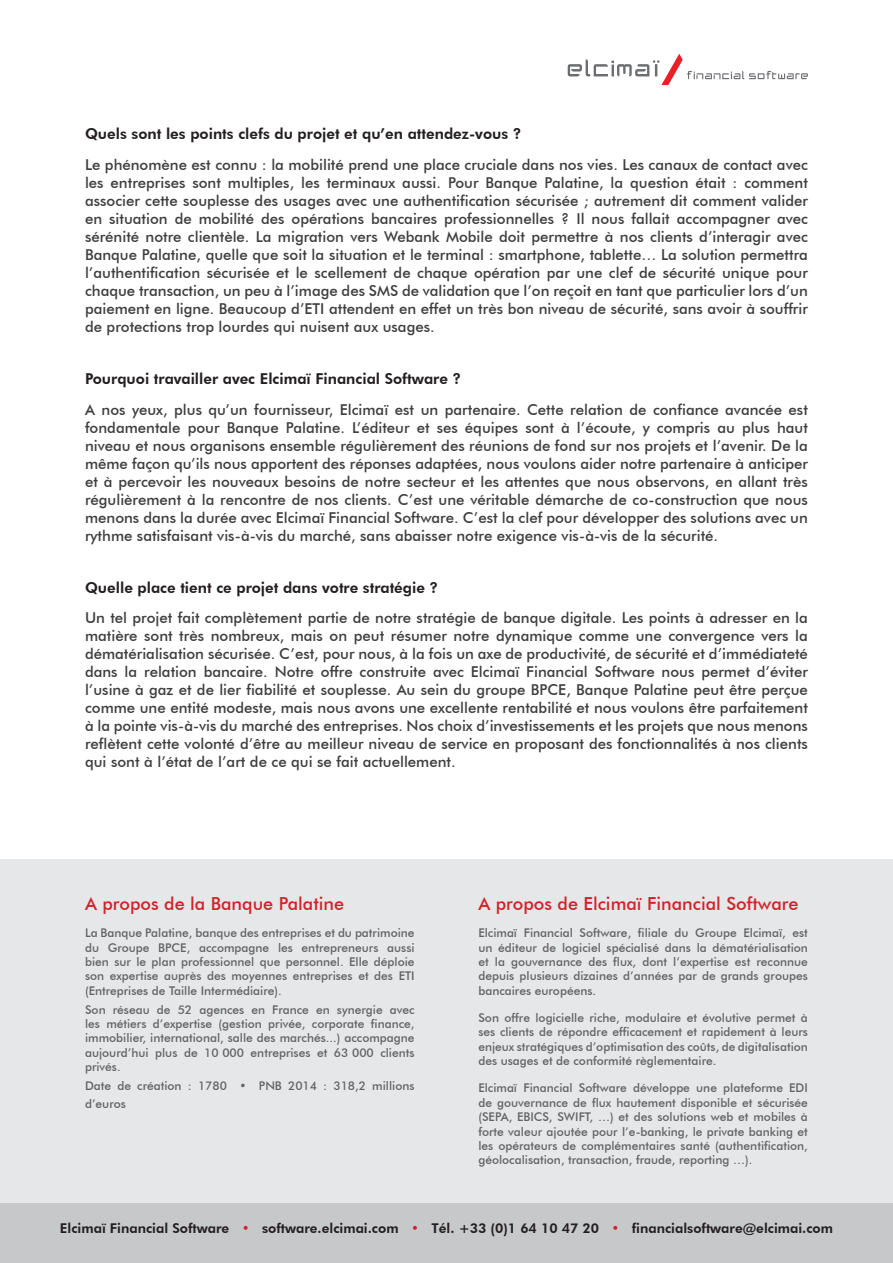
<style>
.page{position:relative;width:893px;height:1263px;background:#fff}
.page>*{position:absolute;margin:0;border:0;box-sizing:border-box;transform-origin:0 0}
.t1{font:500 18px "Futura BT";color:#d1232a}
.t2{font:500 15px/18px "Futura BT";color:#3e3e3f;text-align:justify}
.t3{font:800 15px "Futura BT";color:#231f20}
.t4{font:800 13.5px "Futura BT";color:#231f20}
.t5{font:500 12px/14.4px "Futura BT";color:#636366;text-align:justify}
.s1{color:#d1232a}
</style>
<div class="page">
<div style="left:0;top:859px;width:893px;height:404px;background:#e6e7e9"></div>
<svg style="left:568px;top:54px;width:240px;height:31px"></svg>
<div style="left:0;top:1203px;width:893px;height:60px;background:#c7c8ca"></div>
<p class="t3" style="left:85px;top:125px;width:438px">Quels sont les points clefs du projet et qu’en attendez-vous ?</p>
<p class="t2" style="left:85px;top:155px;width:724px">Le phénomène est connu : la mobilité prend une place cruciale dans nos vies. Les canaux de contact avec les entreprises sont multiples, les terminaux aussi. Pour Banque Palatine, la question était : comment associer cette souplesse des usages avec une authentification sécurisée ; autrement dit comment valider en situation de mobilité des opérations bancaires professionnelles ? Il nous fallait accompagner avec sérénité notre clientèle. La migration vers Webank Mobile doit permettre à nos clients d’interagir avec Banque Palatine, quelle que soit la situation et le terminal : smartphone, tablette… La solution permettra l’authentification sécurisée et le scellement de chaque opération par une clef de sécurité unique pour chaque transaction, un peu à l’image des SMS de validation que l’on reçoit en tant que particulier lors d’un paiement en ligne. Beaucoup d’ETI attendent en effet un très bon niveau de sécurité, sans avoir à souffrir de protections trop lourdes qui nuisent aux usages.</p>
<p class="t3" style="left:85px;top:369px;width:378px">Pourquoi travailler avec Elcimaï Financial Software ?</p>
<p class="t2" style="left:85px;top:400px;width:724px">A nos yeux, plus qu’un fournisseur, Elcimaï est un partenaire. Cette relation de confiance avancée est fondamentale pour Banque Palatine. L’éditeur et ses équipes sont à l’écoute, y compris au plus haut niveau et nous organisons ensemble régulièrement des réunions de fond sur nos projets et l’avenir. De la même façon qu’ils nous apportent des réponses adaptées, nous voulons aider notre partenaire à anticiper et à percevoir les nouveaux besoins de notre secteur et les attentes que nous observons, en allant très régulièrement à la rencontre de nos clients. C’est une véritable démarche de co-construction que nous menons dans la durée avec Elcimaï Financial Software. C’est la clef pour développer des solutions avec un rythme satisfaisant vis-à-vis du marché, sans abaisser notre exigence vis-à-vis de la sécurité.</p>
<p class="t3" style="left:85px;top:578px;width:355px">Quelle place tient ce projet dans votre stratégie ?</p>
<p class="t2" style="left:85px;top:609px;width:724px">Un tel projet fait complètement partie de notre stratégie de banque digitale. Les points à adresser en la matière sont très nombreux, mais on peut résumer notre dynamique comme une convergence vers la dématérialisation sécurisée. C’est, pour nous, à la fois un axe de productivité, de sécurité et d’immédiateté dans la relation bancaire. Notre offre construite avec Elcimaï Financial Software nous permet d’éviter l’usine à gaz et de lier fiabilité et souplesse. Au sein du groupe BPCE, Banque Palatine peut être perçue comme une entité modeste, mais nous avons une excellente rentabilité et nous voulons être parfaitement à la pointe vis-à-vis du marché des entreprises. Nos choix d’investissements et les projets que nous menons reflètent cette volonté d’être au meilleur niveau de service en proposant des fonctionnalités à nos clients qui sont à l’état de l’art de ce qui se fait actuellement.</p>
<p class="t1" style="left:85px;top:893px;width:261px">A propos de la Banque Palatine</p>
<p class="t5" style="left:85px;top:926px;width:331px">La Banque Palatine, banque des entreprises et du patrimoine du Groupe BPCE, accompagne les entrepreneurs aussi bien sur le plan professionnel que personnel. Elle déploie son expertise auprès des moyennes entreprises et des ETI (Entreprises de Taille Intermédiaire).</p>
<p class="t5" style="left:85px;top:1002px;width:331px">Son réseau de 52 agences en France en synergie avec les métiers d’expertise (gestion privée, corporate finance, immobilier, international, salle des marchés...) accompagne aujourd’hui plus de 10 000 entreprises et 63 000 clients privés.</p>
<p class="t5" style="left:85px;top:1076px;width:331px;line-height:18px">Date de création : 1780 • PNB 2014 : 318,2 millions d’euros</p>
<p class="t1" style="left:478px;top:893px;width:322px">A propos de Elcimaï Financial Software</p>
<p class="t5" style="left:478px;top:926px;width:331px">Elcimaï Financial Software, filiale du Groupe Elcimaï, est un éditeur de logiciel spécialisé dans la dématérialisation et la gouvernance des flux, dont l’expertise est reconnue depuis plusieurs dizaines d’années par de grands groupes bancaires européens.</p>
<p class="t5" style="left:478px;top:1010px;width:331px">Son offre logicielle riche, modulaire et évolutive permet à ses clients de répondre efficacement et rapidement à leurs enjeux stratégiques d’optimisation des coûts, de digitalisation des usages et de conformité règlementaire.</p>
<p class="t5" style="left:478px;top:1081px;width:331px">Elcimaï Financial Software développe une plateforme EDI de gouvernance de flux hautement disponible et sécurisée (SEPA, EBICS, SWIFT, …) et des solutions web et mobiles à forte valeur ajoutée pour l’e-banking, le private banking et les opérateurs de complémentaires santé (authentification, géolocalisation, transaction, fraude, reporting …).</p>
<p class="t4" style="left:60px;top:1220px;width:775px">Elcimaï Financial Software <span class="s1">•</span> software.elcimai.com <span class="s1">•</span> Tél. +33 (0)1 64 10 47 20 <span class="s1">•</span> financialsoftware@elcimai.com</p>
</div>
